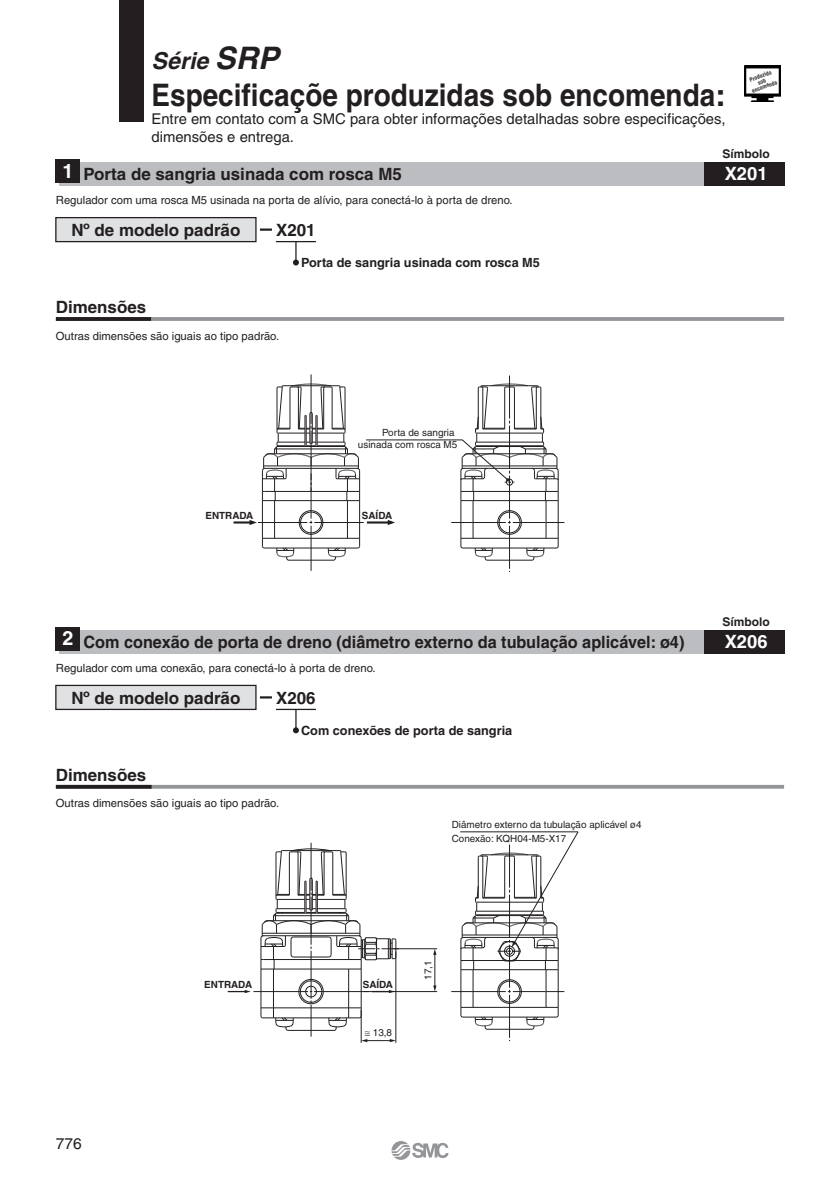
<style>
.page{position:relative;width:840px;height:1191px;background:#fff}
.page>*{position:absolute;margin:0;border:0;box-sizing:border-box;transform-origin:0 0}
.t1{font:700 31px "Helvetica";color:#231f20;scale:.9 1}
.t2{font:italic 700 23.2px "Helvetica";color:#231f20}
.t3{font:700 19.8px "Helvetica";color:#fff}
.t4{font:700 18.4px "Helvetica";color:#fff}
.t5{font:700 17px "Helvetica";color:#231f20}
.t6{font:700 17px "Helvetica";color:#231f20;scale:.96 1}
.t7{font:15.6px "Helvetica";color:#231f20}
.t8{font:14.8px/17.8px "Helvetica";color:#231f20}
.t9{font:700 12.6px "Helvetica";color:#231f20}
.t10{font:700 12px "Helvetica";color:#231f20}
.t11{font:11.2px "Helvetica";color:#231f20}
.t12{font:9.8px/11.8px "Helvetica";color:#231f20;text-align:right}
.t13{font:700 9.8px "Helvetica";color:#231f20}
.t14{font:700 condensed 5.6px/5.6px "Helvetica";color:#231f20;text-align:center}
.s1{font-size:31px}
</style>
<div class="page">
<div style="left:60px;top:162px;width:723px;height:24px;background:#bcbdc0"></div>
<div style="left:60px;top:629px;width:723px;height:24px;background:#bcbdc0"></div>
<div style="left:120px;top:0;width:24px;height:122px;background:#231f20"></div>
<div style="left:56px;top:159px;width:24px;height:24px;background:#231f20"></div>
<div style="left:56px;top:626px;width:24px;height:24px;background:#231f20"></div>
<div style="left:56px;top:218px;width:200px;height:24px;background:#e0e1e3"></div>
<div style="left:55px;top:217px;width:201px;height:25px;border:1px solid #231f20"></div>
<svg style="left:260px;top:228px;width:12px;height:3px"></svg>
<hr style="left:276px;top:241px;width:40px;height:1px;background:#231f20">
<svg style="left:293px;top:242px;width:6px;height:23px"></svg>
<hr style="left:56px;top:317px;width:727px;height:4px;background:#939598">
<hr style="left:56px;top:317px;width:95px;height:4px;background:#231f20">
<div style="left:56px;top:685px;width:200px;height:24px;background:#e0e1e3"></div>
<div style="left:55px;top:685px;width:201px;height:25px;border:1px solid #231f20"></div>
<svg style="left:260px;top:696px;width:12px;height:2px"></svg>
<hr style="left:276px;top:709px;width:40px;height:1px;background:#231f20">
<svg style="left:293px;top:710px;width:6px;height:23px"></svg>
<hr style="left:56px;top:785px;width:727px;height:3px;background:#939598">
<hr style="left:56px;top:785px;width:95px;height:3px;background:#231f20">
<hr style="left:360px;top:1010px;width:1px;height:33px;background:#231f20">
<hr style="left:395px;top:951px;width:1px;height:92px;background:#231f20">
<svg style="left:227px;top:842px;width:171px;height:200px"></svg>
<hr style="left:363px;top:991px;width:74px;height:1px;background:#231f20">
<hr style="left:393px;top:948px;width:44px;height:1px;background:#231f20">
<hr style="left:434px;top:953px;width:1px;height:33px;background:#231f20">
<svg style="left:433px;top:948px;width:3px;height:7px"></svg>
<svg style="left:433px;top:985px;width:3px;height:6px"></svg>
<svg style="left:451px;top:831px;width:127px;height:210px"></svg>
<svg style="left:233px;top:374px;width:331px;height:198px"></svg>
<img style="left:744px;top:66px;width:36px;height:35px">
<div style="left:703px;top:162px;width:80px;height:24px;background:#231f20"></div>
<div style="left:703px;top:629px;width:80px;height:24px;background:#231f20"></div>
<div style="left:747px;top:70px;width:30px;height:22px;background:#fff"></div>
<svg style="left:391px;top:1141px;width:57px;height:18px"></svg>
<p class="t2" style="left:151px;top:47px;width:129px">Série <span class="s1">SRP</span></p>
<p class="t1" style="left:151px;top:76px;width:639px">Especificaçõe produzidas sob encomenda:</p>
<p class="t8" style="left:151px;top:110px;width:575px">Entre em contato com a SMC para obter informações detalhadas sobre especificações, dimensões e entrega.</p>
<p class="t14" style="left:746px;top:78px;width:28px;rotate:-20deg">Produzido sob encomenda</p>
<p class="t3" style="left:62px;top:158px;width:12px">1</p>
<p class="t5" style="left:83px;top:164px;width:320px">Porta de sangria usinada com rosca M5</p>
<p class="t11" style="left:56px;top:193px;width:458px">Regulador com uma rosca M5 usinada na porta de alívio, para conectá-lo à porta de dreno.</p>
<p class="t5" style="left:71px;top:220px;width:170px">Nº de modelo padrão</p>
<p class="t5" style="left:56px;top:297px;width:92px">Dimensões</p>
<p class="t5" style="left:276px;top:220px;width:41px">X201</p>
<p class="t9" style="left:301px;top:255px;width:240px">Porta de sangria usinada com rosca M5</p>
<p class="t11" style="left:56px;top:329px;width:225px">Outras dimensões são iguais ao tipo padrão.</p>
<p class="t12" style="left:358px;top:426px;width:101px">Porta de sangria usinada com rosca M5</p>
<p class="t13" style="left:205px;top:509px;width:49px">ENTRADA</p>
<p class="t13" style="left:361px;top:509px;width:32px">SAÍDA</p>
<p class="t10" style="left:722px;top:146px;width:49px">Símbolo</p>
<p class="t4" style="left:724px;top:163px;width:44px">X201</p>
<p class="t3" style="left:62px;top:626px;width:12px">2</p>
<p class="t6" style="left:83px;top:632px;width:627px">Com conexão de porta de dreno (diâmetro externo da tubulação aplicável: ø4)</p>
<p class="t11" style="left:56px;top:661px;width:321px">Regulador com uma conexão, para conectá-lo à porta de dreno.</p>
<p class="t5" style="left:71px;top:687px;width:170px">Nº de modelo padrão</p>
<p class="t5" style="left:56px;top:764px;width:92px">Dimensões</p>
<p class="t5" style="left:276px;top:687px;width:41px">X206</p>
<p class="t9" style="left:301px;top:723px;width:212px">Com conexões de porta de sangria</p>
<p class="t11" style="left:56px;top:797px;width:225px">Outras dimensões são iguais ao tipo padrão.</p>
<p class="t12" style="left:451px;top:817px;width:191px;line-height:14.2px;text-align:left">Diâmetro externo da tubulação aplicável ø4<br>Conexão: KQH04-M5-X17</p>
<p class="t10" style="left:722px;top:614px;width:49px">Símbolo</p>
<p class="t4" style="left:724px;top:630px;width:44px">X206</p>
<p class="t7" style="left:56px;top:1134px;width:27px">776</p>
<p class="t13" style="left:204px;top:978px;width:49px">ENTRADA</p>
<p class="t13" style="left:362px;top:978px;width:32px">SAÍDA</p>
<p class="t12" style="left:365px;top:1027px;width:29px">≅ 13,8</p>
<p class="t12" style="left:422px;top:979px;width:21px;rotate:-90deg">17,1</p>
</div>
